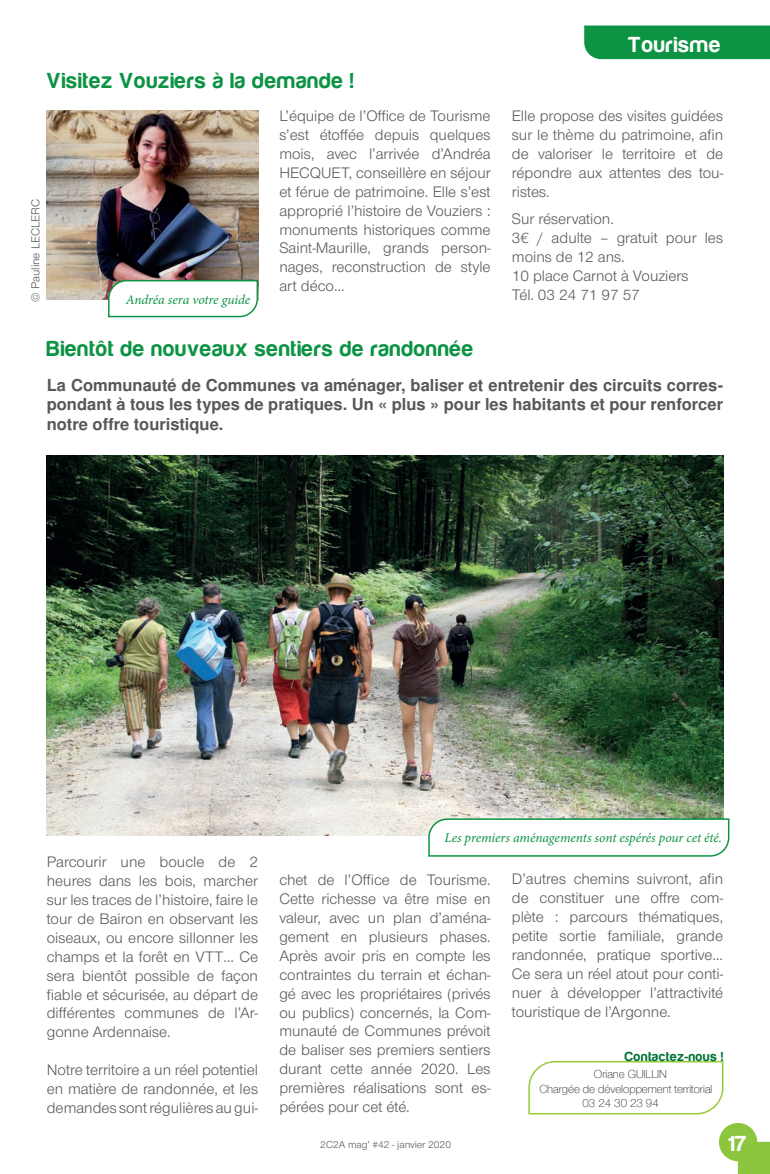
<style>
.page{position:relative;width:770px;height:1174px;background:#fff}
.page>*{position:absolute;margin:0;border:0;box-sizing:border-box;transform-origin:0 0}
.t1{font:700 22.5px "Harabara";letter-spacing:.05em;color:#0d9344}
.t2{font:700 22.5px "Harabara";letter-spacing:.05em;color:#fff}
.t3{font:700 16.5px/19.8px "Nimbus San L";color:#57585a;text-align:justify}
.t4{font:15.75px/18.9px "Nimbus San Nov";color:#57585a;text-align:justify}
.t5{font:italic 13.5px "Minion Pro";letter-spacing:-.005em;color:#0d9344}
.t6{font:700 13.5px "Harabara";letter-spacing:.05em;color:#007236}
.t7{font:12px "Nimbus San Nov D Ligh";color:#231f20}
.t8{font:12px "Nimbus San Nov";color:#57585a}
.t9{font:10.5px "Nimbus San Nov";color:#57585a}
</style>
<div class="page">
<svg style="left:719px;top:1123px;width:51px;height:51px"></svg>
<div style="left:584px;top:26px;width:186px;height:33px;background:#0d9344"></div>
<img style="left:47px;top:111px;width:211px;height:188px">
<svg style="left:107px;top:279px;width:152px;height:39px"></svg>
<img style="left:47px;top:455px;width:676px;height:380px">
<svg style="left:427px;top:817px;width:303px;height:40px"></svg>
<svg style="left:528px;top:1061px;width:196px;height:54px"></svg>
<h1 class="t1" style="left:47px;top:69px;width:308px">Visitez Vouziers à la demande !</h1>
<h1 class="t2" style="left:628px;top:33px;width:94px">Tourisme</h1>
<p class="t4" style="left:279px;top:107px;width:213px">L’équipe de l’Office de Tourisme s’est étoffée depuis quelques mois, avec l’arrivée d’Andréa HECQUET, conseillère en séjour et férue de patrimoine. Elle s’est approprié l’histoire de Vouziers : monuments historiques comme Saint-Maurille, grands person&shy;nages, reconstruction de style art déco…</p>
<p class="t4" style="left:512px;top:107px;width:213px">Elle propose des visites guidées sur le thème du patrimoine, afin de valoriser le territoire et de répondre aux attentes des tou&shy;ristes.</p>
<p class="t8" style="left:29px;top:302px;width:105px;rotate:-90deg">© Pauline LECLERC</p>
<p class="t4" style="left:512px;top:210px;width:213px;text-align:left">Sur réservation.<br>3€ / adulte – gratuit pour les moins de 12 ans.<br>10 place Carnot à Vouziers</p>
<p class="t5" style="left:126px;top:290px;width:126px">Andréa sera votre guide</p>
<p class="t4" style="left:512px;top:285px;width:129px">Tél. 03 24 71 97 57</p>
<h1 class="t1" style="left:47px;top:337px;width:427px">Bientôt de nouveaux sentiers de randonnée</h1>
<p class="t3" style="left:47px;top:374px;width:678px">La Communauté de Communes va aménager, baliser et entretenir des circuits corres&shy;pondant à tous les types de pratiques. Un « plus » pour les habitants et pour renforcer notre offre touristique.</p>
<p class="t4" style="left:47px;top:852px;width:213px">Parcourir une boucle de 2 heures dans les bois, marcher sur les traces de l’histoire, faire le tour de Bairon en observant les oiseaux, ou encore sillonner les champs et la forêt en VTT… Ce sera bientôt possible de façon fiable et sécurisée, au départ de différentes communes de l’Ar&shy;gonne Ardennaise.</p>
<p class="t4" style="left:47px;top:1060px;width:213px">Notre territoire a un réel potentiel en matière de randonnée, et les demandes sont régulières au gui-</p>
<p class="t5" style="left:444px;top:829px;width:279px">Les premiers aménagements sont espérés pour cet été.</p>
<p class="t4" style="left:279px;top:870px;width:213px">chet de l’Office de Tourisme.<br>Cette richesse va être mise en valeur, avec un plan d’aména&shy;gement en plusieurs phases.<br>Après avoir pris en compte les contraintes du terrain et échan&shy;gé avec les propriétaires (privés ou publics) concernés, la Com&shy;munauté de Communes prévoit de baliser ses premiers sentiers durant cette année 2020. Les premières réalisations sont es&shy;pérées pour cet été.</p>
<p class="t4" style="left:512px;top:869px;width:213px">D’autres chemins suivront, afin de constituer une offre com&shy;plète : parcours thématiques, petite sortie familiale, grande randonnée, pratique sportive… Ce sera un réel atout pour conti&shy;nuer à développer l’attractivité touristique de l’Argonne.</p>
<p class="t6" style="left:624px;top:1050px;width:100px">Contactez-nous !</p>
<p class="t7" style="left:594px;top:1067px;width:75px">Oriane GUILLIN</p>
<p class="t7" style="left:539px;top:1082px;width:174px">Chargée de développement territorial</p>
<p class="t7" style="left:582px;top:1096px;width:78px">03 24 30 23 94</p>
<p class="t9" style="left:320px;top:1138px;width:132px">2C2A mag’ #42 - janvier 2020</p>
<h1 class="t2" style="left:728px;top:1131px;width:20px">17</h1>
</div>
